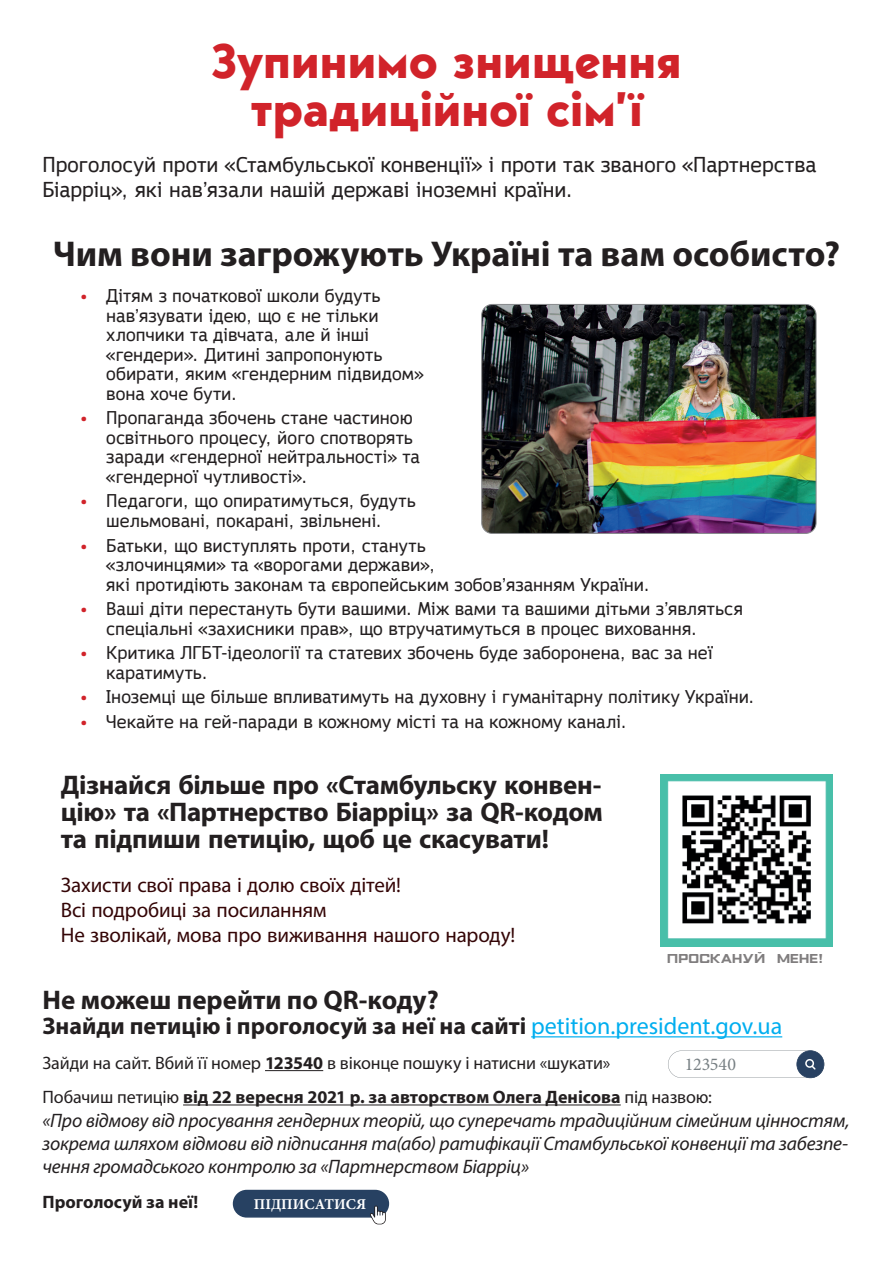
<style>
.page{position:relative;width:893px;height:1263px;background:#fff}
.page>*{position:absolute;margin:0;border:0;box-sizing:border-box;transform-origin:0 0}
.t1{font:700 48px/48px "Bergen Sans";letter-spacing:-.01em;color:#d1232a;text-align:center}
.t2{font:700 36px "Myriad Pro";letter-spacing:-.005em;color:#231f20}
.t3{font:700 27px/27px "Myriad Pro";letter-spacing:-.01em;color:#231f20;text-align:justify}
.t4{font:700 24px "Myriad Pro";color:#231f20}
.t5{font:21px/25.2px "XO Trebizond";color:#231f20}
.t6{font:21px/25.2px "Myriad Pro";letter-spacing:-.01em;color:#340506}
.t7{font:italic 19.5px/23.4px "Myriad Pro";letter-spacing:-.015em;color:#231f20;text-align:justify}
.t8{font:18px/19.5px "XO Trebizond";color:#231f20}
.t9{font:18px/34.3px "Myriad Pro";letter-spacing:-.005em;color:#231f20}
.t10{font:700 18px "Myriad Pro";color:#231f20}
.t11{font:18px "Minion Pro";letter-spacing:-.005em;color:#777f83}
.t12{font:700 15px "Minion Pro";color:#fff}
.t13{font:900 expanded 12px "VT Drone Ranger";letter-spacing:-.02em;color:#231f20}
.s1{color:#d1232a}
.s2{font-weight:400;color:#00aeef}
.s3{font-weight:700}
</style>
<div class="page">
<img style="left:483px;top:304px;width:333px;height:229px">
<div style="left:481px;top:304px;width:335px;height:230px;border:1px solid #87898c;border-radius:11px"></div>
<img style="left:660px;top:774px;width:172px;height:172px">
<hr style="left:531px;top:1036px;width:251px;height:1px;background:#00aeef">
<hr style="left:265px;top:1070px;width:58px;height:1px;background:#231f20">
<hr style="left:183px;top:1104px;width:438px;height:1px;background:#231f20">
<svg style="left:668px;top:1050px;width:156px;height:28px"></svg>
<div style="left:234px;top:1190px;width:154px;height:27px;background:#274162;border-radius:13px"></div>
<div style="left:233px;top:1190px;width:156px;height:27px;border:2px solid #274162;border-radius:13px"></div>
<svg style="left:370px;top:1205px;width:16px;height:19px"></svg>
<h1 class="t1" style="left:211px;top:36px;width:473px">Зупинимо знищення традиційної сім’ї</h1>
<p class="t5" style="left:43px;top:152px;width:775px">Проголосуй проти «Стамбульської конвенції» і проти так званого «Партнерства<br>Біарріц», які нав’язали нашій державі іноземні країни.</p>
<h2 class="t2" style="left:53px;top:230px;width:789px">Чим вони загрожують Україні та вам особисто?</h2>
<p class="t8" style="left:106px;top:286px;width:319px;text-indent:-27px"><span class="s1">•</span> Дітям з початкової школи будуть нав’язувати ідею, що є не тільки хлопчики та дівчата, але й інші «гендери». Дитині запропонують обирати, яким «гендерним підвидом» вона хоче бути.</p>
<p class="t8" style="left:106px;top:408px;width:315px;text-indent:-27px"><span class="s1">•</span> Пропаганда збочень стане частиною освітнього процесу, його спотворять заради «гендерної нейтральності» та «гендерної чутливості».</p>
<p class="t8" style="left:79px;top:491px;width:338px;text-align:center"><span class="s1">•</span> Педагоги, що опиратимуться, будуть шельмовані, покарані, звільнені.</p>
<p class="t8" style="left:106px;top:535px;width:545px;text-indent:-27px"><span class="s1">•</span> Батьки, що виступлять проти, стануть<br>«злочинцями» та «ворогами держави»,<br>які протидіють законам та європейським зобов’язанням України.</p>
<p class="t8" style="left:106px;top:599px;width:638px;text-indent:-27px"><span class="s1">•</span> Ваші діти перестануть бути вашими. Між вами та вашими дітьми з’являться спеціальні «захисники прав», що втручатимуться в процес виховання.</p>
<p class="t8" style="left:106px;top:643px;width:608px;text-indent:-27px"><span class="s1">•</span> Критика ЛГБТ-ідеології та статевих збочень буде заборонена, вас за неї каратимуть.</p>
<p class="t8" style="left:79px;top:687px;width:677px"><span class="s1">•</span> Іноземці ще більше впливатимуть на духовну і гуманітарну політику України.</p>
<p class="t8" style="left:79px;top:712px;width:549px"><span class="s1">•</span> Чекайте на гей-паради в кожному місті та на кожному каналі.</p>
<h3 class="t3" style="left:61px;top:770px;width:544px">Дізнайся більше про «Стамбульску конвен&shy;цію» та «Партнерство Біарріц» за QR-кодом та підпиши петицію, щоб це скасувати!</h3>
<p class="t6" style="left:61px;top:872px;width:456px">Захисти свої права і долю своїх дітей!<br>Всі подробиці за посиланням<br>Не зволікай, мова про виживання нашого народу!</p>
<p class="t13" style="left:668px;top:949px;width:158px">ПРОСКАНУЙ МЕНЕ!</p>
<h3 class="t3" style="left:43px;top:985px;width:398px">Не можеш перейти по QR-коду?</h3>
<h3 class="t4" style="left:43px;top:1011px;width:741px">Знайди петицію і проголосуй за неї на сайті <span class="s2">petition.president.gov.ua</span></h3>
<p class="t9" style="left:43px;top:1045px;width:671px">Зайди на сайт. Вбий її номер <span class="s3">123540</span> в віконце пошуку і натисни «шукати»<br>Побачиш петицію <span class="s3">від 22 вересня 2021 р. за авторством Олега Денісова</span> під назвою:</p>
<p class="t7" style="left:43px;top:1108px;width:809px">«Про відмову від просування гендерних теорій, що суперечать традиційним сімейним цінностям, зокрема шляхом відмови від підписання та(або) ратифікації Стамбульської конвенції та забезпе&shy;чення громадського контролю за «Партнерством Біарріц»</p>
<p class="t10" style="left:43px;top:1190px;width:157px">Проголосуй за неї!</p>
<p class="t11" style="left:685px;top:1052px;width:53px">123540</p>
<p class="t12" style="left:254px;top:1194px;width:114px">ПІДПИСАТИСЯ</p>
</div>
